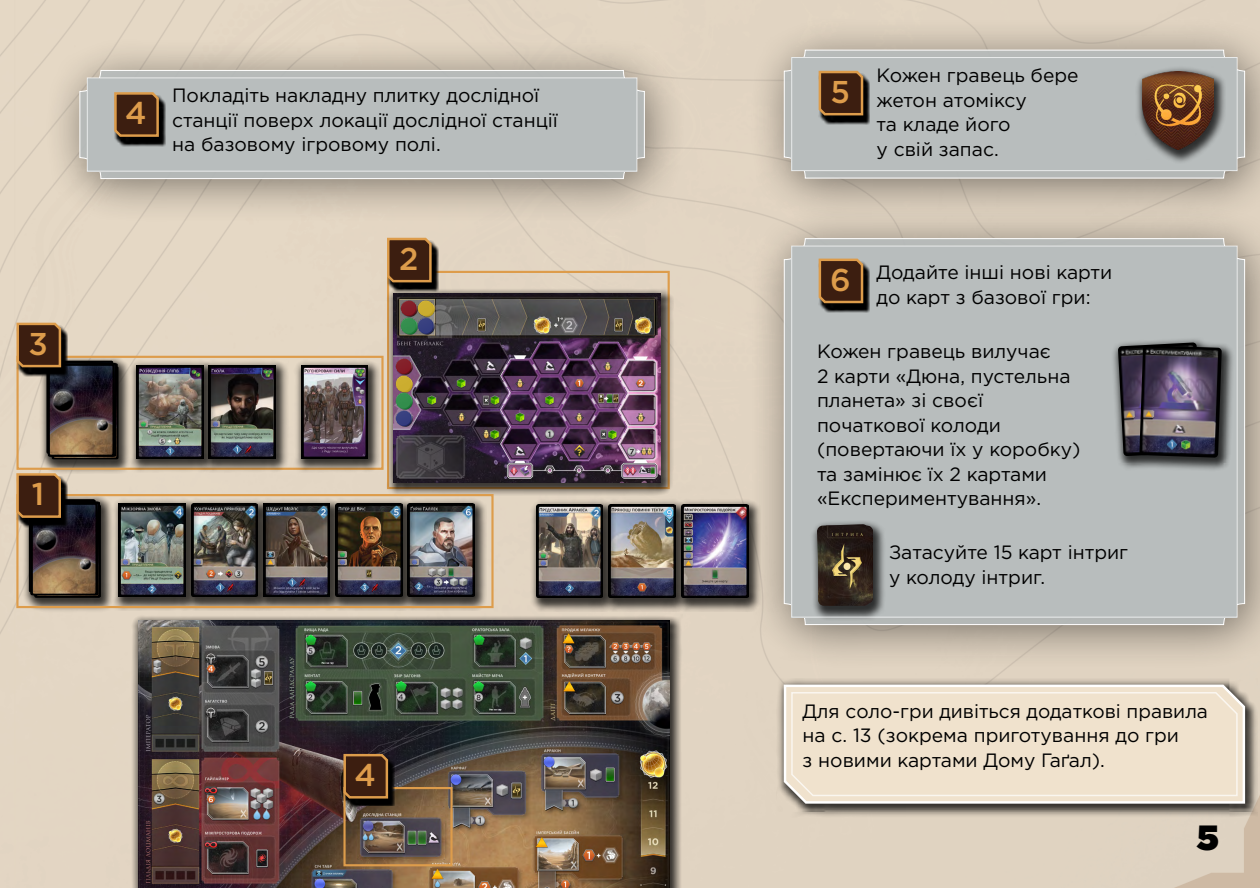
<style>
.page{position:relative;width:1260px;height:888px;background:#e3d6c3}
.page>*{position:absolute;margin:0;border:0;box-sizing:border-box;transform-origin:0 0}
.t1{font:900 35px "Gotham";color:#000}
.t2{font:500 31.5px "Gotham Pro";color:#dd9c4b}
.t3{font:19.25px/24.5px "Gotham Pro";color:#000}
.s1{font-weight:500;font-size:31.5px;color:#dd9c4b}
</style>
<div class="page">
<div style="left:777px;top:678px;width:481px;height:140px;background:#000;opacity:.75"></div>
<svg style="left:783px;top:683px;width:463px;height:122px"></svg>
<div style="left:790px;top:691px;width:448px;height:106px;background:#f0e2cd"></div>
<div style="left:131px;top:614px;width:552px;height:274px;background:#000;opacity:.75"></div>
<img style="left:138px;top:620px;width:532px;height:268px">
<div style="left:400px;top:497px;width:87px;height:114px;background:#000;opacity:.75"></div>
<img style="left:415px;top:504px;width:59px;height:93px">
<div style="left:328px;top:497px;width:87px;height:114px;background:#000;opacity:.75"></div>
<img style="left:343px;top:504px;width:59px;height:93px">
<div style="left:255px;top:497px;width:88px;height:114px;background:#000;opacity:.75"></div>
<img style="left:271px;top:504px;width:59px;height:93px">
<div style="left:184px;top:497px;width:87px;height:114px;background:#000;opacity:.75"></div>
<img style="left:199px;top:504px;width:59px;height:93px">
<div style="left:111px;top:497px;width:88px;height:114px;background:#000;opacity:.75"></div>
<img style="left:119px;top:504px;width:67px;height:93px">
<div style="left:601px;top:499px;width:87px;height:113px;background:#000;opacity:.75"></div>
<img style="left:616px;top:505px;width:58px;height:93px">
<div style="left:529px;top:499px;width:87px;height:113px;background:#000;opacity:.75"></div>
<img style="left:536px;top:505px;width:67px;height:93px">
<div style="left:674px;top:499px;width:87px;height:113px;background:#000;opacity:.75"></div>
<img style="left:681px;top:505px;width:66px;height:93px">
<div style="left:22px;top:493px;width:92px;height:119px;background:#000;opacity:.75"></div>
<img style="left:34px;top:505px;width:67px;height:93px">
<img style="left:68px;top:499px;width:32px;height:96px">
<img style="left:30px;top:502px;width:67px;height:93px">
<div style="left:39px;top:355px;width:92px;height:119px;background:#000;opacity:.75"></div>
<img style="left:52px;top:366px;width:67px;height:93px">
<img style="left:46px;top:377px;width:2px;height:77px">
<img style="left:68px;top:361px;width:50px;height:95px">
<img style="left:48px;top:363px;width:67px;height:94px">
<div style="left:16px;top:356px;width:368px;height:114px;border:2px solid #dd9c4b"></div>
<svg style="left:16px;top:326px;width:52px;height:51px"></svg>
<svg style="left:15px;top:321px;width:47px;height:48px;background:#634127"></svg>
<svg style="left:387px;top:241px;width:52px;height:47px"></svg>
<svg style="left:386px;top:237px;width:47px;height:47px;background:#5f3c22"></svg>
<div style="left:343px;top:787px;width:110px;height:79px;border:2px solid #dd9c4b"></div>
<svg style="left:343px;top:757px;width:52px;height:51px"></svg>
<svg style="left:342px;top:753px;width:47px;height:47px;background:#56341b"></svg>
<div style="left:747px;top:204px;width:513px;height:468px;background:#000;opacity:.47"></div>
<div style="left:784px;top:239px;width:461px;height:386px;background:#b8bdbd;border-radius:21px"></div>
<svg style="left:819px;top:264px;width:51px;height:48px"></svg>
<svg style="left:818px;top:258px;width:47px;height:46px;background:#5c3b21"></svg>
<div style="left:809px;top:518px;width:77px;height:102px;background:#000;opacity:.75"></div>
<img style="left:818px;top:603px;width:52px;height:3px">
<img style="left:821px;top:526px;width:52px;height:78px">
<img style="left:817px;top:524px;width:54px;height:79px">
<div style="left:1111px;top:337px;width:123px;height:135px;background:#000;opacity:.75"></div>
<img style="left:1118px;top:343px;width:84px;height:113px">
<img style="left:1139px;top:345px;width:83px;height:113px">
<div style="left:386px;top:288px;width:288px;height:209px;background:#000;opacity:.75"></div>
<img style="left:393px;top:294px;width:268px;height:188px">
<div style="left:293px;top:359px;width:88px;height:113px;background:#000;opacity:.75"></div>
<img style="left:301px;top:365px;width:67px;height:93px">
<div style="left:201px;top:359px;width:87px;height:113px;background:#000;opacity:.75"></div>
<img style="left:216px;top:365px;width:59px;height:93px">
<div style="left:129px;top:359px;width:87px;height:113px;background:#000;opacity:.75"></div>
<img style="left:136px;top:365px;width:67px;height:93px">
<div style="left:42px;top:36px;width:647px;height:190px;background:#000;opacity:.47"></div>
<div style="left:80px;top:70px;width:564px;height:109px;background:#b8bdbd;border-radius:21px"></div>
<div style="left:79px;top:70px;width:566px;height:109px;border:1px solid #fff;border-radius:21px"></div>
<svg style="left:114px;top:96px;width:52px;height:50px"></svg>
<svg style="left:114px;top:92px;width:46px;height:46px;background:#5a381e"></svg>
<div style="left:87px;top:77px;width:550px;height:95px;border:1px solid #fff"></div>
<div style="left:747px;top:15px;width:513px;height:210px;background:#000;opacity:.47"></div>
<div style="left:784px;top:50px;width:461px;height:128px;background:#b8bdbd;border-radius:21px"></div>
<div style="left:784px;top:50px;width:461px;height:129px;border:1px solid #fff;border-radius:21px"></div>
<svg style="left:820px;top:76px;width:50px;height:49px"></svg>
<svg style="left:818px;top:70px;width:47px;height:47px;background:#5b3a22"></svg>
<div style="left:791px;top:57px;width:447px;height:114px;border:1px solid #fff"></div>
<div style="left:1134px;top:66px;width:92px;height:98px;background:#000;opacity:.75"></div>
<img style="left:1142px;top:72px;width:72px;height:78px">
<div style="left:16px;top:494px;width:478px;height:114px;border:2px solid #dd9c4b"></div>
<svg style="left:16px;top:476px;width:52px;height:51px"></svg>
<svg style="left:15px;top:472px;width:47px;height:47px;background:#624025"></svg>
<img style="left:358px;top:807px;width:87px;height:53px">
<img style="left:398px;top:319px;width:17px;height:17px">
<img style="left:398px;top:299px;width:17px;height:20px">
<img style="left:415px;top:319px;width:22px;height:17px">
<img style="left:415px;top:299px;width:22px;height:20px">
<img style="left:394px;top:377px;width:22px;height:14px">
<img style="left:394px;top:357px;width:22px;height:20px">
<img style="left:394px;top:411px;width:22px;height:17px">
<img style="left:394px;top:391px;width:22px;height:20px">
<h2 class="t2" style="left:28px;top:326px;width:21px">3</h2>
<h2 class="t2" style="left:32px;top:476px;width:14px">1</h2>
<h2 class="t2" style="left:125px;top:95px;width:23px">4</h2>
<p class="t3" style="left:172px;top:83px;width:387px">Покладіть накладну плитку дослідної станції поверх локації дослідної станції на базовому ігровому полі.</p>
<h2 class="t2" style="left:831px;top:74px;width:21px">5</h2>
<p class="t3" style="left:877px;top:63px;width:204px">Кожен гравець бере жетон атоміксу<br>та кладе його<br>у свій запас.</p>
<h2 class="t2" style="left:399px;top:241px;width:21px">2</h2>
<p class="t3" style="left:877px;top:260px;width:237px;text-indent:-47px"><span class="s1">6</span> Додайте інші нові карти до карт з базової гри:</p>
<p class="t3" style="left:817px;top:339px;width:265px">Кожен гравець вилучає<br>2 карти «Дюна, пустельна планета» зі своєї початкової колоди (повертаючи їх у коробку) та замінює їх 2 картами «Експериментування».</p>
<p class="t3" style="left:889px;top:540px;width:241px">Затасуйте 15 карт інтриг у колоду інтриг.</p>
<h2 class="t2" style="left:354px;top:757px;width:23px">4</h2>
<p class="t3" style="left:803px;top:698px;width:407px">Для соло-гри дивіться додаткові правила на с. 13 (зокрема приготування до гри<br>з новими картами Дому Гаґал).</p>
<h1 class="t1" style="left:1197px;top:812px;width:24px">5</h1>
</div>
